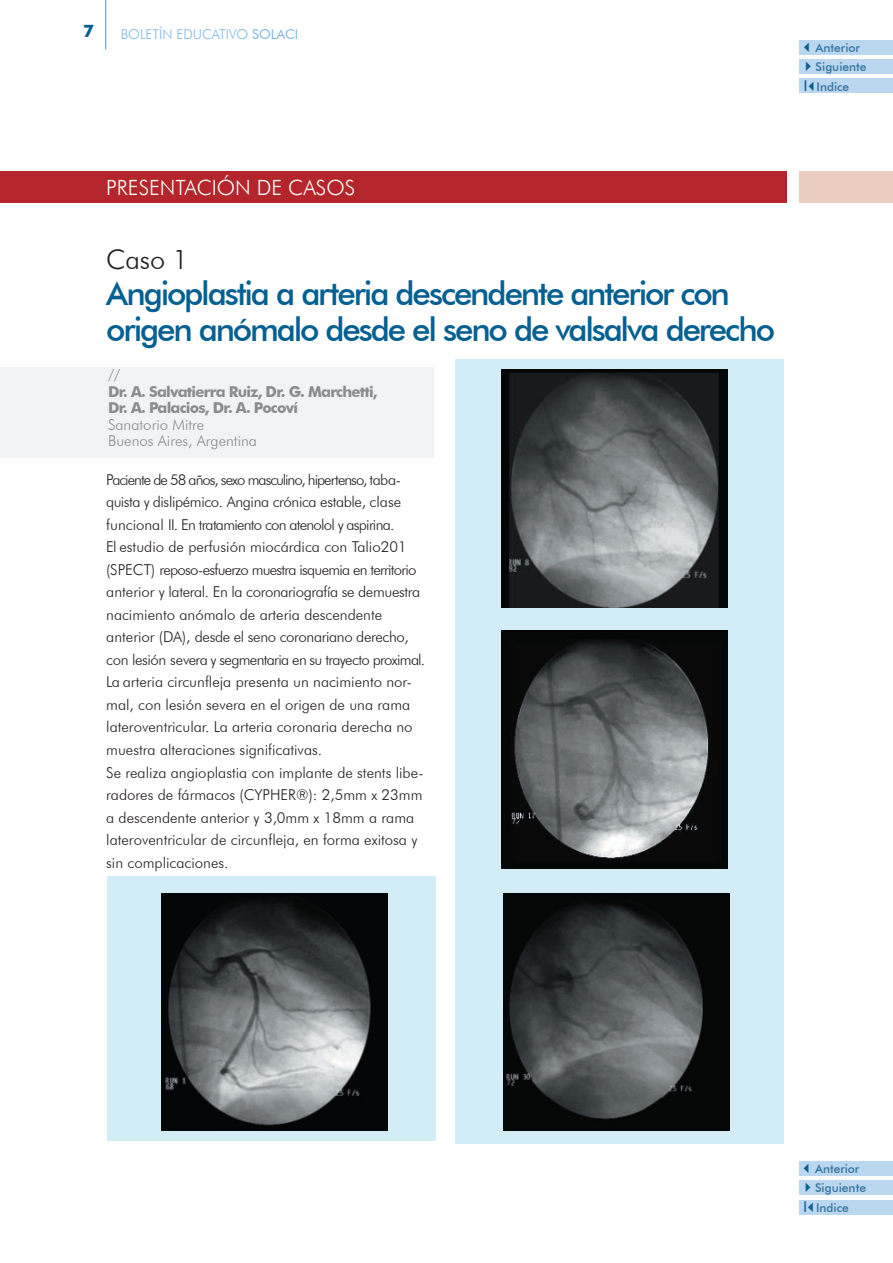
<style>
.page{position:relative;width:893px;height:1263px;background:#fff}
.page>*{position:absolute;margin:0;border:0;box-sizing:border-box;transform-origin:0 0}
.t1{font:500 33px/36px "Futura BT";letter-spacing:-.065em;color:#046092}
.t2{font:300 27px "Futura BT";color:#231f20}
.t3{font:300 21px "Futura BT";color:#fff}
.t4{font:700 17.25px "Futura BT";color:#046092}
.t5{font:300 15px/22.5px "Futura BT";color:#231f20}
.t6{font:700 15px/16.5px "Futura BT";letter-spacing:-.05em;color:#8a8c8f}
.t7{font:300 15px/16.5px "Futura BT";color:#8a8c8f}
.t8{font:300 13.5px "Futura BT";color:#7cb7e3}
.t9{font:500 12px/20.2px "Futura BT";color:#3274a1}
.s1{font-weight:400}
.s2{color:#046092}
.s3{font-family:"Arial";font-weight:400;font-size:15px;color:#046092}
</style>
<div class="page">
<hr style="left:105px;top:0;width:1px;height:49px;background:#00aeec">
<div style="left:0;top:171px;width:787px;height:32px;background:#b4262b"></div>
<div style="left:799px;top:171px;width:94px;height:32px;background:#ecccc0"></div>
<div style="left:0;top:367px;width:434px;height:91px;background:#f2f3f4"></div>
<div style="left:107px;top:876px;width:328px;height:264px;background:#d3edf7"></div>
<img style="left:162px;top:893px;width:225px;height:238px">
<div style="left:455px;top:359px;width:328px;height:265px;background:#d3edf7"></div>
<img style="left:501px;top:370px;width:226px;height:238px">
<div style="left:455px;top:619px;width:328px;height:265px;background:#d3edf7"></div>
<img style="left:501px;top:631px;width:226px;height:237px">
<div style="left:455px;top:879px;width:328px;height:265px;background:#d3edf7"></div>
<img style="left:503px;top:893px;width:226px;height:238px">
<div style="left:799px;top:41px;width:94px;height:14px;background:#bbd6ef"></div>
<div style="left:799px;top:60px;width:94px;height:14px;background:#bbd6ef"></div>
<div style="left:799px;top:79px;width:94px;height:14px;background:#bbd6ef"></div>
<div style="left:799px;top:1161px;width:94px;height:15px;background:#bbd6ef"></div>
<div style="left:799px;top:1181px;width:94px;height:14px;background:#bbd6ef"></div>
<div style="left:799px;top:1200px;width:94px;height:14px;background:#bbd6ef"></div>
<p class="t4" style="left:83px;top:21px;width:12px">7</p>
<p class="t8" style="left:121px;top:26px;width:179px">BOLETÍN EDUCATIVO <span class="s1">SOLACI</span></p>
<p class="t9" style="left:801px;top:37px;width:61px"><span class="s2">✓</span>Anterior</p>
<p class="t9" style="left:801px;top:56px;width:67px"><span class="s2">✔</span>Siguiente<br><span class="s3">I</span><span class="s2">✓</span>Indice</p>
<h3 class="t3" style="left:106px;top:174px;width:250px">PRESENTACIÓN DE CASOS</h3>
<h2 class="t2" style="left:106px;top:243px;width:84px">Caso 1</h2>
<h1 class="t1" style="left:106px;top:275px;width:670px">Angioplastia a arteria descendente anterior con origen anómalo desde el seno de valsalva derecho</h1>
<p class="t7" style="left:108px;top:366px;width:14px">//</p>
<p class="t6" style="left:108px;top:383px;width:271px">Dr. A. Salvatierra Ruiz, Dr. G. Marchetti,<br>Dr. A. Palacios, Dr. A. Pocoví</p>
<p class="t7" style="left:108px;top:416px;width:151px">Sanatorio Mitre<br>Buenos Aires, Argentina</p>
<p class="t5" style="left:106px;top:468px;width:320px">Paciente de 58 años, sexo masculino, hipertenso, taba&shy;quista y dislipémico. Angina crónica estable, clase funcional II. En tratamiento con atenolol y aspirina.<br>El estudio de perfusión miocárdica con Talio201 (SPECT) reposo-esfuerzo muestra isquemia en territorio anterior y lateral. En la coronariografía se demuestra nacimiento anómalo de arteria descendente anterior (DA), desde el seno coronariano derecho, con lesión severa y segmentaria en su trayecto proximal.<br>La arteria circunfleja presenta un nacimiento nor&shy;mal, con lesión severa en el origen de una rama lateroventricular. La arteria coronaria derecha no muestra alteraciones significativas.<br>Se realiza angioplastia con implante de stents libe&shy;radores de fármacos (CYPHER®): 2,5mm x 23mm a descendente anterior y 3,0mm x 18mm a rama lateroventricular de circunfleja, en forma exitosa y sin complicaciones.</p>
<p class="t9" style="left:800px;top:1158px;width:61px"><span class="s2">✓</span>Anterior</p>
<p class="t9" style="left:800px;top:1177px;width:67px"><span class="s2">✔</span>Siguiente<br><span class="s3">I</span><span class="s2">✓</span>Indice</p>
</div>
